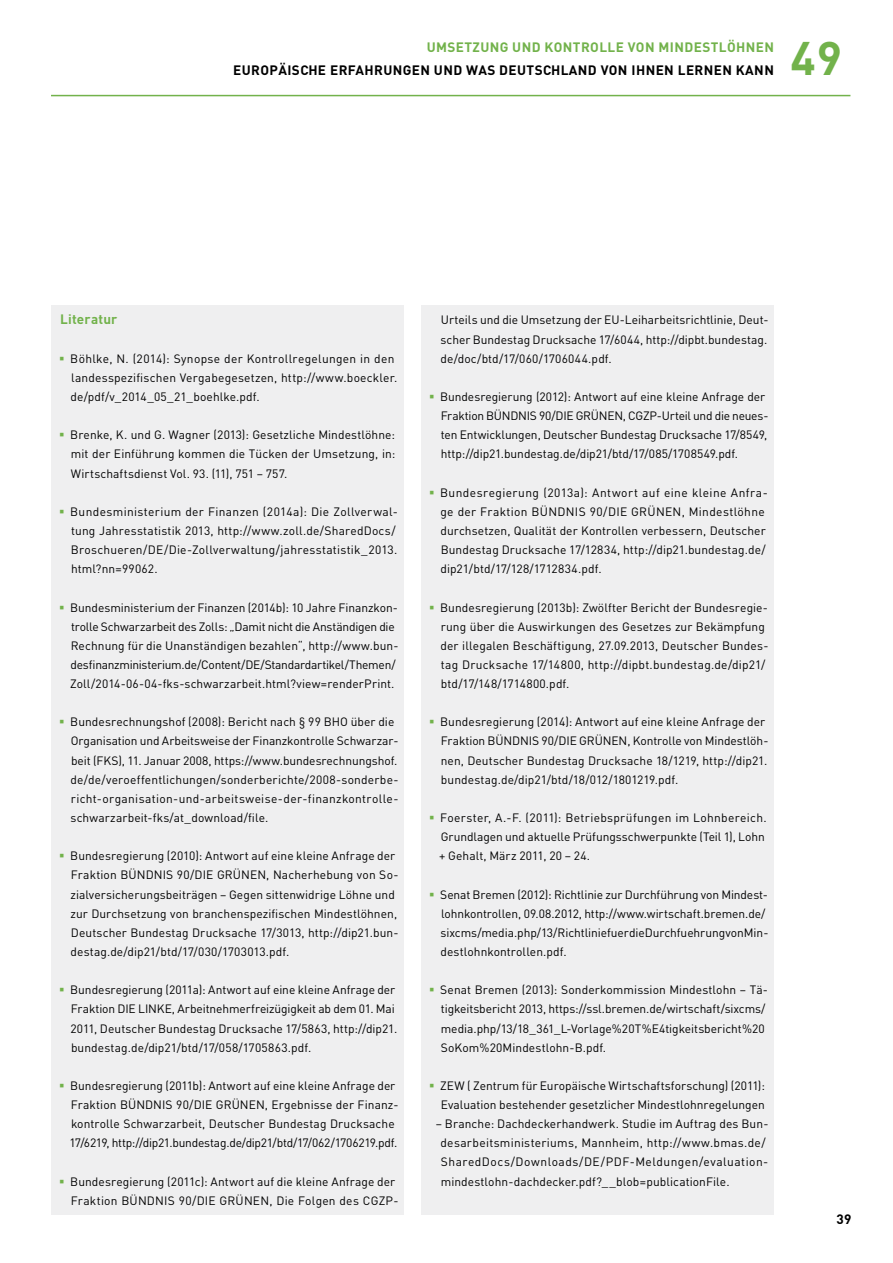
<style>
.page{position:relative;width:893px;height:1263px;background:#fff}
.page>*{position:absolute;margin:0;border:0;box-sizing:border-box;transform-origin:0 0}
.t1{font:700 46.5px "DIN";color:#72b24b}
.t2{font:700 13.5px "DIN";letter-spacing:.03em;color:#000}
.Literatur{font:700 13.5px "DIN";letter-spacing:.03em;color:#72b24b}
.Literatur-2{font:700 13.5px "DIN";letter-spacing:.01em;color:#72b24b}
.Literatur_1{font:12px/19.2px "DIN";letter-spacing:.005em;color:#000}
.s1{color:#72b24b}
</style>
<div class="page">
<hr style="left:51px;top:95px;width:799px;height:1px;background:#72b24b">
<div style="left:51px;top:305px;width:353px;height:910px;background:#efeff0"></div>
<div style="left:421px;top:305px;width:353px;height:910px;background:#efeff0"></div>
<p class="Literatur" style="left:427px;top:38px;width:349px">UMSETZUNG UND KONTROLLE VON MINDESTLÖHNEN</p>
<p class="t2" style="left:233px;top:61px;width:542px">EUROPÄISCHE ERFAHRUNGEN UND WAS DEUTSCHLAND VON IHNEN LERNEN KANN</p>
<h1 class="t1" style="left:790px;top:27px;width:53px">49</h1>
<p class="Literatur-2" style="left:60px;top:311px;width:59px">Literatur</p>
<p class="Literatur_1" style="left:71px;top:348px;width:328px;text-indent:-11px"><span class="s1">▪</span> Böhlke, N. (2014): Synopse der Kontrollregelungen in den landesspezifischen Vergabegesetzen, http://www.boeckler. de/pdf/v_2014_05_21_boehlke.pdf.</p>
<p class="Literatur_1" style="left:71px;top:425px;width:326px;text-align:justify;text-indent:-12px"><span class="s1">▪</span> Brenke, K. und G. Wagner (2013): Gesetzliche Mindestlöhne: mit der Einführung kommen die Tücken der Umsetzung, in:<br>Wirtschaftsdienst Vol. 93. (11), 751 – 757.</p>
<p class="Literatur_1" style="left:71px;top:501px;width:329px;text-indent:-12px"><span class="s1">▪</span> Bundesministerium der Finanzen (2014a): Die Zollverwal&shy;tung Jahresstatistik 2013, http://www.zoll.de/SharedDocs/ Broschueren/DE/Die-Zollverwaltung/jahresstatistik_2013. html?nn=99062.</p>
<p class="Literatur_1" style="left:70px;top:597px;width:330px;text-indent:-11px"><span class="s1">▪</span> Bundesministerium der Finanzen (2014b): 10 Jahre Finanzkon&shy;trolle Schwarzarbeit des Zolls: „Damit nicht die Anständigen die Rechnung für die Unanständigen bezahlen“, http://www.bun&shy;desfinanzministerium.de/Content/DE/Standardartikel/Themen/ Zoll/2014-06-04-fks-schwarzarbeit.html?view=renderPrint.</p>
<p class="Literatur_1" style="left:71px;top:712px;width:329px;text-indent:-11px"><span class="s1">▪</span> Bundesrechnungshof (2008): Bericht nach § 99 BHO über die Organisation und Arbeitsweise der Finanzkontrolle Schwarzar&shy;beit (FKS), 11. Januar 2008, https://www.bundesrechnungshof. de/de/veroeffentlichungen/sonderberichte/2008-sonderbe&shy;richt-organisation-und-arbeitsweise-der-finanzkontrolle&shy;schwarzarbeit-fks/at_download/file.</p>
<p class="Literatur_1" style="left:70px;top:846px;width:330px;text-indent:-11px"><span class="s1">▪</span> Bundesregierung (2010): Antwort auf eine kleine Anfrage der Fraktion BÜNDNIS 90/DIE GRÜNEN, Nacherhebung von So&shy;zialversicherungsbeiträgen – Gegen sittenwidrige Löhne und zur Durchsetzung von branchenspezifischen Mindestlöhnen, Deutscher Bundestag Drucksache 17/3013, http://dip21.bun&shy;destag.de/dip21/btd/17/030/1703013.pdf.</p>
<p class="Literatur_1" style="left:70px;top:980px;width:328px;text-indent:-11px"><span class="s1">▪</span> Bundesregierung (2011a): Antwort auf eine kleine Anfrage der Fraktion DIE LINKE, Arbeitnehmerfreizügigkeit ab dem 01. Mai 2011, Deutscher Bundestag Drucksache 17/5863, http://dip21. bundestag.de/dip21/btd/17/058/1705863.pdf.</p>
<p class="Literatur_1" style="left:70px;top:1075px;width:330px;text-indent:-11px"><span class="s1">▪</span> Bundesregierung (2011b): Antwort auf eine kleine Anfrage der Fraktion BÜNDNIS 90/DIE GRÜNEN, Ergebnisse der Finanz&shy;kontrolle Schwarzarbeit, Deutscher Bundestag Drucksache 17/6219, http://dip21.bundestag.de/dip21/btd/17/062/1706219.pdf.</p>
<p class="Literatur_1" style="left:59px;top:1171px;width:341px;text-align:right"><span class="s1">▪</span> Bundesregierung (2011c): Antwort auf die kleine Anfrage der<br>Fraktion BÜNDNIS 90/DIE GRÜNEN, Die Folgen des CGZP-</p>
<p class="Literatur_1" style="left:440px;top:310px;width:329px;text-align:justify">Urteils und die Umsetzung der EU-Leiharbeitsrichtlinie, Deut&shy;scher Bundestag Drucksache 17/6044, http://dipbt.bundestag. de/doc/btd/17/060/1706044.pdf.</p>
<p class="Literatur_1" style="left:441px;top:387px;width:328px;text-indent:-12px"><span class="s1">▪</span> Bundesregierung (2012): Antwort auf eine kleine Anfrage der Fraktion BÜNDNIS 90/DIE GRÜNEN, CGZP-Urteil und die neues-- ten Entwicklungen, Deutscher Bundestag Drucksache 17/8549, http://dip21.bundestag.de/dip21/btd/17/085/1708549.pdf.</p>
<p class="Literatur_1" style="left:440px;top:482px;width:329px;text-indent:-11px"><span class="s1">▪</span> Bundesregierung (2013a): Antwort auf eine kleine Anfra&shy;ge der Fraktion BÜNDNIS 90/DIE GRÜNEN, Mindestlöhne durchsetzen, Qualität der Kontrollen verbessern, Deutscher Bundestag Drucksache 17/12834, http://dip21.bundestag.de/ dip21/btd/17/128/1712834.pdf.</p>
<p class="Literatur_1" style="left:440px;top:597px;width:329px;text-indent:-11px"><span class="s1">▪</span> Bundesregierung (2013b): Zwölfter Bericht der Bundesregie&shy;rung über die Auswirkungen des Gesetzes zur Bekämpfung der illegalen Beschäftigung, 27.09.2013, Deutscher Bundes&shy;tag Drucksache 17/14800, http://dipbt.bundestag.de/dip21/ btd/17/148/1714800.pdf.</p>
<p class="Literatur_1" style="left:441px;top:712px;width:329px;text-indent:-12px"><span class="s1">▪</span> Bundesregierung (2014): Antwort auf eine kleine Anfrage der Fraktion BÜNDNIS 90/DIE GRÜNEN, Kontrolle von Mindestlöh&shy;nen, Deutscher Bundestag Drucksache 18/1219, http://dip21. bundestag.de/dip21/btd/18/012/1801219.pdf.</p>
<p class="Literatur_1" style="left:439px;top:808px;width:329px;text-indent:-10px"><span class="s1">▪</span> Foerster, A.-F. (2011): Betriebsprüfungen im Lohnbereich.<br>Grundlagen und aktuelle Prüfungsschwerpunkte (Teil 1), Lohn + Gehalt, März 2011, 20 – 24.</p>
<p class="Literatur_1" style="left:440px;top:884px;width:329px;text-indent:-11px"><span class="s1">▪</span> Senat Bremen (2012): Richtlinie zur Durchführung von Mindest&shy;lohnkontrollen, 09.08.2012, http://www.wirtschaft.bremen.de/ sixcms/media.php/13/RichtliniefuerdieDurchfuehrungvonMin&shy;destlohnkontrollen.pdf.</p>
<p class="Literatur_1" style="left:441px;top:980px;width:329px;text-indent:-12px"><span class="s1">▪</span> Senat Bremen (2013): Sonderkommission Mindestlohn – Tä&shy;tigkeitsbericht 2013, https://ssl.bremen.de/wirtschaft/sixcms/ media.php/13/18_361_L-Vorlage%20T%E4tigkeitsbericht%20<br>SoKom%20Mindestlohn-B.pdf.</p>
<p class="Literatur_1" style="left:429px;top:1075px;width:337px;text-align:right"><span class="s1">▪</span> ZEW ( Zentrum für Europäische Wirtschaftsforschung) (2011):<br>Evaluation bestehender gesetzlicher Mindestlohnregelungen</p>
<p class="Literatur_1" style="left:440px;top:1114px;width:329px;text-indent:-5px">– Branche: Dachdeckerhandwerk. Studie im Auftrag des Bun&shy;desarbeitsministeriums, Mannheim, http://www.bmas.de/ SharedDocs/Downloads/DE/PDF-Meldungen/evaluation&shy;mindestlohn-dachdecker.pdf?__blob=publicationFile.</p>
<p class="t2" style="left:836px;top:1210px;width:17px">39</p>
</div>
